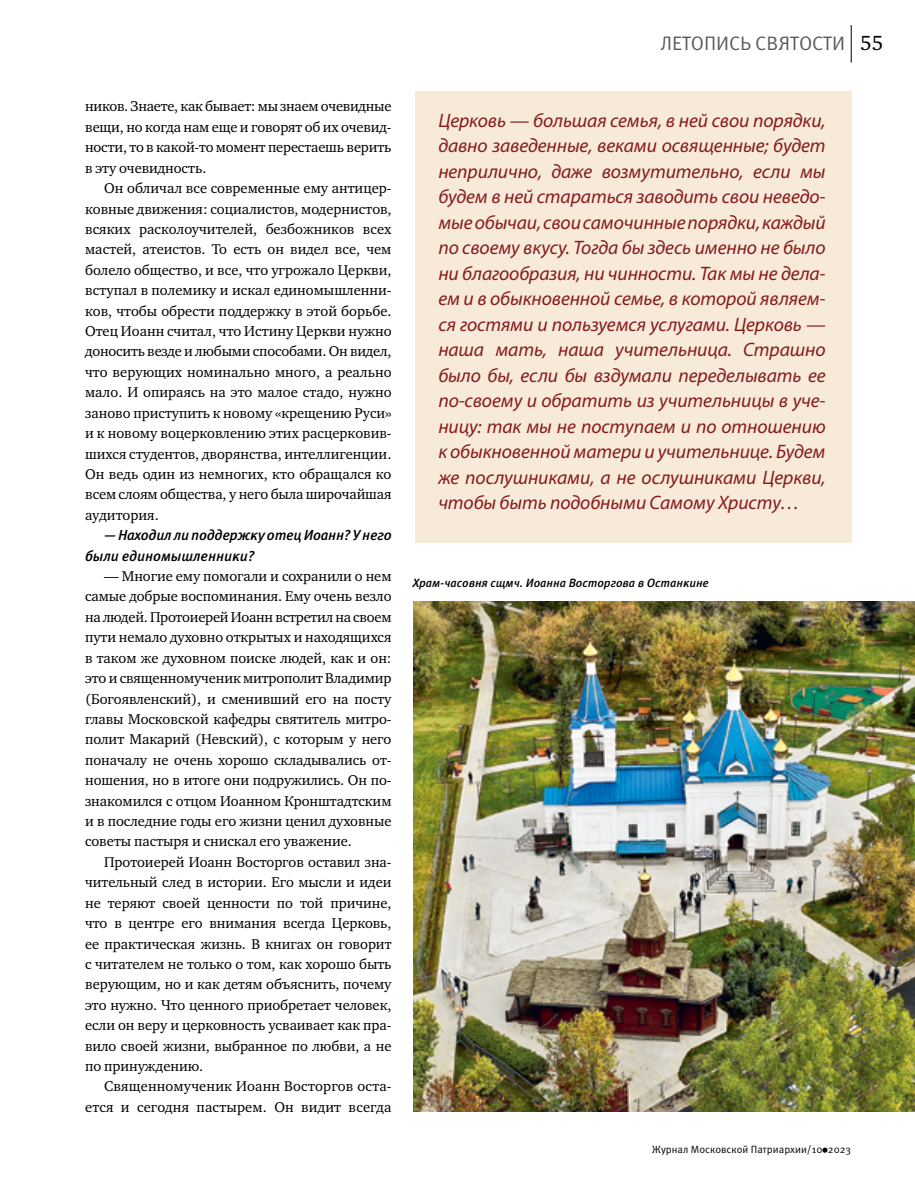
<style>
.page{position:relative;width:915px;height:1191px;background:#fff}
.page>*{position:absolute;margin:0;border:0;box-sizing:border-box;transform-origin:0 0}
.t1{font:italic 19.5px/25.5px "Myriad Pro";letter-spacing:-.005em;color:#861b1e;text-align:justify}
.t2{font:19.5px "Meta Pro";letter-spacing:-.005em;color:#58595b}
.t3{font:14.55px/20.4px "Charter ITC";letter-spacing:-.005em;color:#000;text-align:justify}
.t4{font:italic 500 14.55px/20.4px "Meta Pro";letter-spacing:-.02em;color:#000}
.t5{font:italic 500 12px "Meta Pro";letter-spacing:-.005em;color:#000}
.t6{font:10.5px "Meta Pro";color:#000}
.s1{font-family:"Charter ITC";font-size:21px;color:#000}
</style>
<div class="page">
<svg style="left:822px;top:1147px;width:5px;height:5px"></svg>
<hr style="left:850px;top:25px;width:1px;height:38px;background:#000">
<img style="left:413px;top:601px;width:501px;height:510px">
<div style="left:415px;top:91px;width:435px;height:452px;background:#f7ead8"></div>
<p class="t3" style="left:85px;top:96px;width:308px">ников. Знаете, как бывает: мы знаем очевидные вещи, но когда нам еще и говорят об их очевид&shy;ности, то в какой-то момент перестаешь верить в эту очевидность.</p>
<p class="t3" style="left:85px;top:178px;width:308px;text-indent:19px">Он обличал все современные ему антицер&shy;ковные движения: социалистов, модернистов, всяких расколоучителей, безбожников всех мастей, атеистов. То есть он видел все, чем болело общество, и все, что угрожало Церкви, вступал в полемику и искал единомышленни&shy;ков, чтобы обрести поддержку в этой борьбе.<br>Отец Иоанн считал, что Истину Церкви нужно доносить везде и любыми способами. Он видел, что верующих номинально много, а реально мало. И опираясь на это малое стадо, нужно заново приступить к новому «крещению Руси» и к новому воцерковлению этих расцерковив&shy;шихся студентов, дворянства, интеллигенции.<br>Он ведь один из немногих, кто обращался ко всем слоям общества, у него была широчайшая аудитория.</p>
<p class="t4" style="left:85px;top:525px;width:308px;text-indent:19px">— Находил ли поддержку отец Иоанн? У него были единомышленники?</p>
<p class="t3" style="left:85px;top:566px;width:308px;text-indent:19px">— Многие ему помогали и сохранили о нем самые добрые воспоминания. Ему очень везло на людей. Протоиерей Иоанн встретил на своем пути немало духовно открытых и находящихся в таком же духовном поиске людей, как и он: это и священномученик митрополит Владимир (Богоявленский), и сменивший его на посту главы Московской кафедры святитель митро&shy;полит Макарий (Невский), с которым у него поначалу не очень хорошо складывались от&shy;ношения, но в итоге они подружились. Он по&shy;знакомился с отцом Иоанном Кронштадтским и в последние годы его жизни ценил духовные советы пастыря и снискал его уважение.</p>
<p class="t3" style="left:85px;top:851px;width:308px;text-indent:19px">Протоиерей Иоанн Восторгов оставил зна&shy;чительный след в истории. Его мысли и идеи не теряют своей ценности по той причине, что в центре его внимания всегда Церковь, ее практическая жизнь. В книгах он говорит с читателем не только о том, как хорошо быть верующим, но и как детям объяснить, почему это нужно. Что ценного приобретает человек, если он веру и церковность усваивает как пра&shy;вило своей жизни, выбранное по любви, а не по принуждению.</p>
<p class="t3" style="left:85px;top:1076px;width:308px;text-align:right">Священномученик Иоанн Восторгов оста&shy;ется и сегодня пастырем. Он видит всегда</p>
<h1 class="t2" style="left:660px;top:31px;width:224px">ЛЕТОПИСЬ СВЯТОСТИ <span class="s1">55</span></h1>
<p class="t1" style="left:438px;top:107px;width:388px">Церковь — большая семья, в ней свои порядки, давно заведенные, веками освященные; будет неприлично, даже возмутительно, если мы будем в ней стараться заводить свои неведо&shy;мые обычаи, свои самочинные порядки, каждый по своему вкусу. Тогда бы здесь именно не было ни благообразия, ни чинности. Так мы не дела&shy;ем и в обыкновенной семье, в которой являем&shy;ся гостями и пользуемся услугами. Церковь — наша мать, наша учительница. Страшно было бы, если бы вздумали переделывать ее по-своему и обратить из учительницы в уче&shy;ницу: так мы не поступаем и по отношению к обыкновенной матери и учительнице. Будем же послушниками, а не ослушниками Церкви, чтобы быть подобными Самому Христу…</p>
<p class="t5" style="left:412px;top:575px;width:297px">Храм-часовня сщмч. Иоанна Восторгова в Останкине</p>
<p class="t6" style="left:651px;top:1142px;width:201px">Журнал Московской Патриархии/10 2023</p>
</div>
